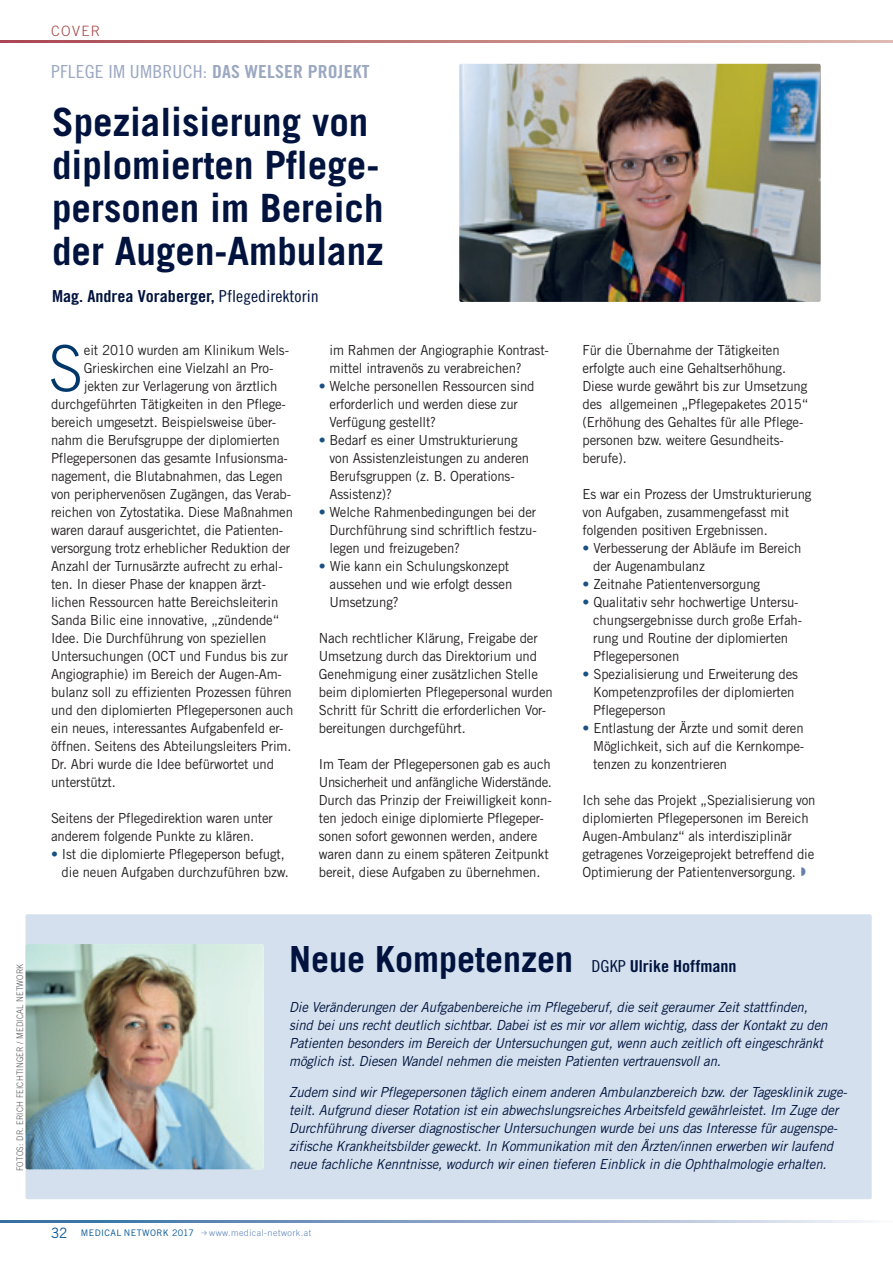
<style>
.page{position:relative;width:893px;height:1263px;background:#fff}
.page>*{position:absolute;margin:0;border:0;box-sizing:border-box;transform-origin:0 0}
.t1{font:300 63.75px "Trade Gothic";color:#00376b;scale:.95 1}
.t2{font:700 39px/43px "Trade Gothic";color:#00133e}
.t3{font:700 36px "Trade Gothic";color:#00133e}
.t4{font:18px "Trade Gothic Cond Eighteen";letter-spacing:.01em;color:#9ba8c1;scale:1.1 1}
.t5{font:16.5px "Trade Gothic Bold Cond Twenty";color:#00133e;scale:1.1 1}
.t6{font:300 14.25px "Trade Gothic";letter-spacing:.1em;color:#a64444}
.t7{font:13.8px/18px "Trade Gothic";letter-spacing:-.01em;color:#231f20;scale:.95 1}
.t8{font:italic 13.8px/18px "Trade Gothic";letter-spacing:-.01em;color:#00133e;scale:.95 1}
.t9{font:300 9px "Trade Gothic";letter-spacing:.025em;color:#57585a;scale:.9 1}
.t10{font:300 9px "Trade Gothic";letter-spacing:.05em;color:#5d82b7}
.t11{font:9px "Trade Gothic";letter-spacing:.05em;color:#005495}
.s1{font-family:"Trade Gothic Bold Cond Twenty"}
.s2{font-family:"Trade Gothic Cond Eighteen"}
.s3{color:#1a5082}
.s4{font-family:"Trade Gothic Cond Eighteen";font-weight:400;font-size:16.5px}
.s5{font-family:"Trade Gothic Bold Cond Twenty";font-weight:400;font-size:16.5px}
.s6{font-size:14.25px}
</style>
<div class="page">
<svg style="left:0;top:1220px;width:869px;height:2px;background:#8aa6c7"></svg>
<div style="left:26px;top:914px;width:846px;height:285px;background:#d4e0ed;border-radius:2px"></div>
<img style="left:26px;top:944px;width:238px;height:225px">
<svg style="left:0;top:40px;width:893px;height:3px;background:#c3817f"></svg>
<img style="left:459px;top:64px;width:362px;height:238px">
<p class="t9" style="left:14px;top:1171px;width:232px;rotate:-90deg">FOTOS: DR. ERICH FEICHTINGER / MEDICAL NETWORK</p>
<p class="t6" style="left:51px;top:23px;width:51px">COVER</p>
<h3 class="t4" style="left:51px;top:61px;width:291px">PFLEGE IM UMBRUCH: <span class="s1">DAS WELSER PROJEKT</span></h3>
<h2 class="t2" style="left:52px;top:100px;width:333px">Spezialisierung von diplomierten Pflege&shy;personen im Bereich der Augen-Ambulanz</h2>
<p class="t5" style="left:52px;top:286px;width:244px">Mag. Andrea Voraberger, <span class="s2">Pflegedirektorin</span></p>
<h1 class="t1" style="left:49px;top:331px;width:37px">S</h1>
<p class="t7" style="left:84px;top:341px;width:217px">eit 2010 wurden am Klinikum Wels-</p>
<p class="t7" style="left:84px;top:359px;width:201px">Grieskirchen eine Vielzahl an Pro-</p>
<p class="t7" style="left:84px;top:377px;width:205px">jekten zur Verlagerung von ärztlich</p>
<p class="t7" style="left:51px;top:395px;width:249px">durchgeführten Tätigkeiten in den Pflege-</p>
<p class="t7" style="left:51px;top:413px;width:238px">bereich umgesetzt. Beispielsweise über-</p>
<p class="t7" style="left:51px;top:431px;width:242px">nahm die Berufsgruppe der diplomierten</p>
<p class="t7" style="left:51px;top:449px;width:251px">Pflegepersonen das gesamte Infusionsma-</p>
<p class="t7" style="left:51px;top:467px;width:245px">nagement, die Blutabnahmen, das Legen</p>
<p class="t7" style="left:51px;top:485px;width:254px">von periphervenösen Zugängen, das Verab-</p>
<p class="t7" style="left:51px;top:503px;width:256px">reichen von Zytostatika. Diese Maßnahmen</p>
<p class="t7" style="left:51px;top:521px;width:246px">waren darauf ausgerichtet, die Patienten-</p>
<p class="t7" style="left:51px;top:539px;width:253px">versorgung trotz erheblicher Reduktion der</p>
<p class="t7" style="left:51px;top:557px;width:246px">Anzahl der Turnusärzte aufrecht zu erhal-</p>
<p class="t7" style="left:51px;top:575px;width:228px">ten. In dieser Phase der knappen ärzt-</p>
<p class="t7" style="left:51px;top:593px;width:241px">lichen Ressourcen hatte Bereichsleiterin</p>
<p class="t7" style="left:51px;top:611px;width:242px">Sanda Bilic eine innovative, „zündende“</p>
<p class="t7" style="left:51px;top:629px;width:228px">Idee. Die Durchführung von speziellen</p>
<p class="t7" style="left:51px;top:647px;width:251px">Untersuchungen (OCT und Fundus bis zur</p>
<p class="t7" style="left:51px;top:665px;width:245px">Angiographie) im Bereich der Augen-Am-</p>
<p class="t7" style="left:51px;top:683px;width:255px">bulanz soll zu effizienten Prozessen führen</p>
<p class="t7" style="left:51px;top:701px;width:257px">und den diplomierten Pflegepersonen auch</p>
<p class="t7" style="left:51px;top:719px;width:246px">ein neues, interessantes Aufgabenfeld er-</p>
<p class="t7" style="left:51px;top:737px;width:255px">öffnen. Seitens des Abteilungsleiters Prim.</p>
<p class="t7" style="left:51px;top:755px;width:236px">Dr. Abri wurde die Idee befürwortet und</p>
<p class="t7" style="left:51px;top:773px;width:70px">unterstützt.</p>
<p class="t7" style="left:51px;top:809px;width:235px">Seitens der Pflegedirektion waren unter anderem folgende Punkte zu klären.</p>
<p class="t7" style="left:51px;top:845px;width:252px;text-align:right"><span class="s3">•</span> Ist die diplomierte Pflegeperson befugt, die neuen Aufgaben durchzuführen bzw.</p>
<p class="t7" style="left:330px;top:341px;width:233px">im Rahmen der Angiographie Kontrast&shy;mittel intravenös zu verabreichen?</p>
<p class="t7" style="left:330px;top:377px;width:217px;text-indent:-11px"><span class="s3">•</span> Welche personellen Ressourcen sind erforderlich und werden diese zur<br>Verfügung gestellt?</p>
<p class="t7" style="left:330px;top:431px;width:212px;text-indent:-11px"><span class="s3">•</span> Bedarf es einer Umstrukturierung von Assistenzleistungen zu anderen<br>Berufsgruppen (z. B. Operations-<br>Assistenz)?</p>
<p class="t7" style="left:330px;top:503px;width:219px;text-align:justify;text-indent:-11px"><span class="s3">•</span> Welche Rahmenbedingungen bei der Durchführung sind schriftlich festzu&shy;legen und freizugeben?</p>
<p class="t7" style="left:330px;top:557px;width:194px;text-indent:-11px"><span class="s3">•</span> Wie kann ein Schulungskonzept aussehen und wie erfolgt dessen<br>Umsetzung?</p>
<p class="t7" style="left:319px;top:629px;width:248px">Nach rechtlicher Klärung, Freigabe der Umsetzung durch das Direktorium und Genehmigung einer zusätzlichen Stelle beim diplomierten Pflegepersonal wurden Schritt für Schritt die erforderlichen Vor&shy;bereitungen durchgeführt.</p>
<p class="t7" style="left:319px;top:755px;width:247px">Im Team der Pflegepersonen gab es auch Unsicherheit und anfängliche Widerstände.<br>Durch das Prinzip der Freiwilligkeit konn&shy;ten jedoch einige diplomierte Pflegeper&shy;sonen sofort gewonnen werden, andere waren dann zu einem späteren Zeitpunkt bereit, diese Aufgaben zu übernehmen.</p>
<p class="t7" style="left:583px;top:341px;width:239px">Für die Übernahme der Tätigkeiten erfolgte auch eine Gehaltserhöhung.<br>Diese wurde gewährt bis zur Umsetzung des allgemeinen „Pflegepaketes 2015“ (Erhöhung des Gehaltes für alle Pflege&shy;personen bzw. weitere Gesundheits&shy;berufe).</p>
<p class="t7" style="left:583px;top:485px;width:242px">Es war ein Prozess der Umstrukturierung von Aufgaben, zusammengefasst mit folgenden positiven Ergebnissen.</p>
<p class="t7" style="left:593px;top:539px;width:221px;text-indent:-11px"><span class="s3">•</span> Verbesserung der Abläufe im Bereich der Augenambulanz</p>
<p class="t7" style="left:583px;top:575px;width:188px"><span class="s3">•</span> Zeitnahe Patientenversorgung</p>
<p class="t7" style="left:593px;top:593px;width:221px;text-indent:-11px"><span class="s3">•</span> Qualitativ sehr hochwertige Untersu&shy;chungsergebnisse durch große Erfah&shy;rung und Routine der diplomierten<br>Pflegepersonen</p>
<p class="t7" style="left:593px;top:665px;width:217px;text-indent:-11px"><span class="s3">•</span> Spezialisierung und Erweiterung des<br>Kompetenzprofiles der diplomierten<br>Pflegeperson</p>
<p class="t7" style="left:593px;top:719px;width:224px;text-align:justify;text-indent:-11px"><span class="s3">•</span> Entlastung der Ärzte und somit deren Möglichkeit, sich auf die Kernkompe&shy;tenzen zu konzentrieren</p>
<p class="t7" style="left:583px;top:791px;width:247px">Ich sehe das Projekt „Spezialisierung von diplomierten Pflegepersonen im Bereich Augen-Ambulanz“ als interdisziplinär getragenes Vorzeigeprojekt betreffend die Optimierung der Patientenversorgung.</p>
<h3 class="t3" style="left:289px;top:937px;width:449px">Neue Kompetenzen <span class="s4">DGKP</span> <span class="s5">Ulrike Hoffmann</span></h3>
<p class="t8" style="left:289px;top:998px;width:568px">Die Veränderungen der Aufgabenbereiche im Pflegeberuf, die seit geraumer Zeit stattfinden, sind bei uns recht deutlich sichtbar. Dabei ist es mir vor allem wichtig, dass der Kontakt zu den Patienten besonders im Bereich der Untersuchungen gut, wenn auch zeitlich oft eingeschränkt möglich ist. Diesen Wandel nehmen die meisten Patienten vertrauensvoll an.</p>
<p class="t8" style="left:289px;top:1083px;width:589px">Zudem sind wir Pflegepersonen täglich einem anderen Ambulanzbereich bzw. der Tagesklinik zuge&shy;teilt. Aufgrund dieser Rotation ist ein abwechslungsreiches Arbeitsfeld gewährleistet. Im Zuge der Durchführung diverser diagnostischer Untersuchungen wurde bei uns das Interesse für augenspe&shy;zifische Krankheitsbilder geweckt. In Kommunikation mit den Ärzten/innen erwerben wir laufend neue fachliche Kenntnisse, wodurch wir einen tieferen Einblick in die Ophthalmologie erhalten.</p>
<p class="t11" style="left:51px;top:1227px;width:144px"><span class="s6">32</span> MEDICAL NETWORK 2017</p>
<p class="t10" style="left:209px;top:1227px;width:103px">www.medical-network.at</p>
</div>
